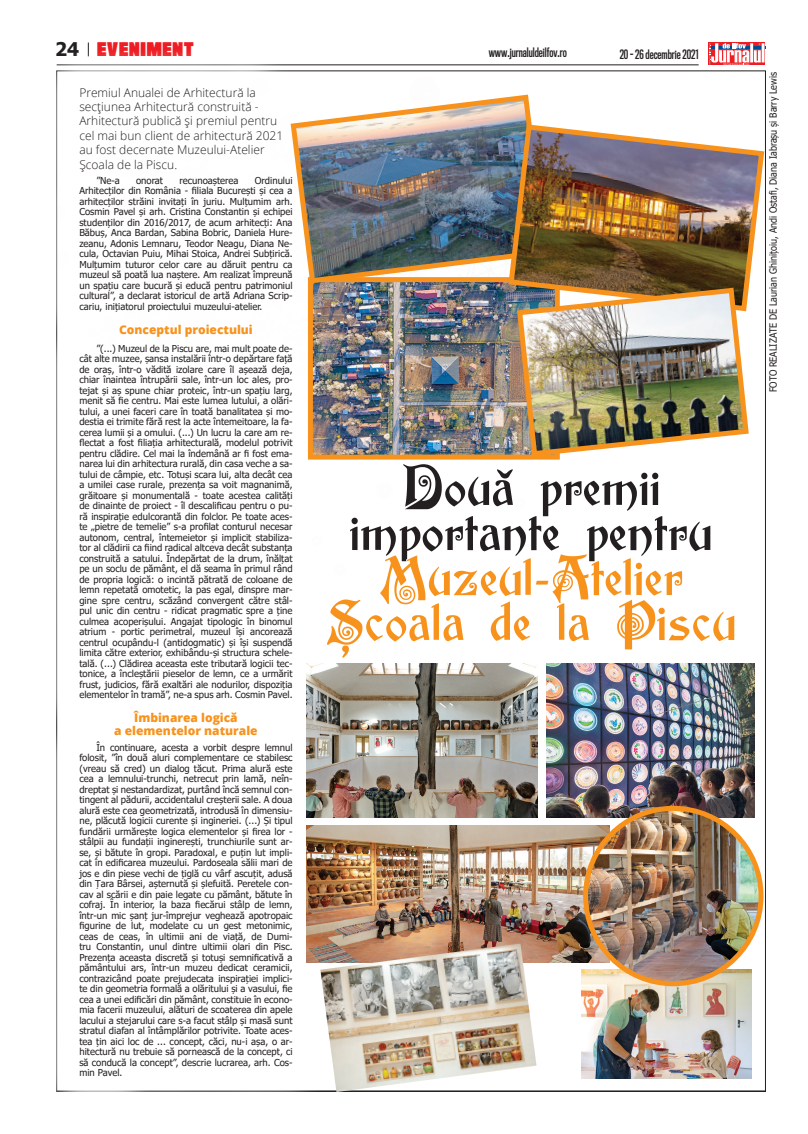
<style>
.page{position:relative;width:808px;height:1134px;background:#fff}
.page>*{position:absolute;margin:0;border:0;box-sizing:border-box;transform-origin:0 0}
.TITLU_6_2_Malaga_OK{font:50px/45px "aka Potsley";color:#f7931d;text-align:center}
.t1{font:900 17.3px "Titling Gothic FB Comp";letter-spacing:.05em;color:#ee1d23}
.INTRO{font:300 12px/14.4px "Open Sans";color:#231f20}
.INTER{font:800 12px/13.2px "Open Sans";color:#f7931d;text-align:center}
.t2{font:600 12px "Titling Gothic FB Comp";color:#231f20}
.explicatie_foto_ALB{font:10px "Tahoma";color:#231f20;scale:.9 1}
.BODY_TXT{font:9.5px/10.5px "Tahoma";color:#231f20;text-align:justify}
.s1{font-family:"Tahoma";font-weight:700;font-size:18.8px;color:#231f20}
.s2{color:#231f20}
</style>
<div class="page">
<div style="left:708px;top:43px;width:57px;height:22px;background:#ee1d23"></div>
<hr style="left:57px;top:64px;width:642px;height:1px;background:#231f20">
<div style="left:39px;top:47px;width:294px;height:1070px;background:#fff"></div>
<svg style="left:709px;top:43px;width:57px;height:350px"></svg>
<img style="left:581px;top:969px;width:171px;height:110px">
<img style="left:306px;top:826px;width:280px;height:136px">
<img style="left:314px;top:286px;width:200px;height:168px">
<div style="left:308px;top:277px;width:252px;height:183px;border:5px solid #f7931d"></div>
<img style="left:290px;top:94px;width:242px;height:192px">
<img style="left:506px;top:122px;width:260px;height:192px">
<img style="left:514px;top:285px;width:237px;height:174px">
<img style="left:307px;top:663px;width:230px;height:154px">
<img style="left:546px;top:663px;width:208px;height:154px">
<img style="left:586px;top:809px;width:175px;height:174px">
<div style="left:583px;top:806px;width:180px;height:180px;border:5px solid #f7931d;border-radius:50%"></div>
<img style="left:320px;top:943px;width:216px;height:149px">
<p class="t1" style="left:55px;top:38px;width:140px"><span class="s1">24</span> EVENIMENT</p>
<p class="t2" style="left:489px;top:46px;width:80px">www.jurnaluldeilfov.ro</p>
<p class="t2" style="left:620px;top:47px;width:80px">20 - 26 decembrie 2021</p>
<p class="INTRO" style="left:79px;top:85px;width:205px">Premiul Anualei de Arhitectură la secțiunea Arhitectură construită - Arhitectură publică și premiul pentru cel mai bun client de arhitectură 2021 au fost decernate Muzeului-Atelier Școala de la Piscu.</p>
<p class="BODY_TXT" style="left:96px;top:176px;width:25px">”Ne-a</p>
<p class="BODY_TXT" style="left:136px;top:176px;width:29px">onorat</p>
<p class="BODY_TXT" style="left:179px;top:176px;width:61px">recunoașterea</p>
<p class="BODY_TXT" style="left:79px;top:176px;width:215px;text-indent:175px">Ordinului Arhitecților din România - filiala București și cea a arhitecților străini invitați în juriu. Mulțumim arh.<br>Cosmin Pavel și arh. Cristina Constantin și echipei studenților din 2016/2017, de acum arhitecți: Ana Băbuș, Anca Bardan, Sabina Bobric, Daniela Hure&shy;zeanu, Adonis Lemnaru, Teodor Neagu, Diana Ne&shy;cula, Octavian Puiu, Mihai Stoica, Andrei Subțirică.<br>Mulțumim tuturor celor care au dăruit pentru ca muzeul să poată lua naștere. Am realizat împreună un spațiu care bucură și educă pentru patrimoniul cultural”, a declarat istoricul de artă Adriana Scrip&shy;cariu, inițiatorul proiectului muzeului-atelier.</p>
<p class="INTER" style="left:119px;top:322px;width:135px">Conceptul proiectului</p>
<p class="BODY_TXT" style="left:79px;top:344px;width:215px;text-indent:17px">”(...) Muzeul de la Piscu are, mai mult poate de&shy;cât alte muzee, șansa instalării într-o depărtare față de oraș, într-o vădită izolare care îl așează deja, chiar înaintea întrupării sale, într-un loc ales, pro&shy;tejat și aș spune chiar proteic, într-un spațiu larg, menit să fie centru. Mai este lumea lutului, a olări&shy;tului, a unei faceri care în toată banalitatea și mo&shy;destia ei trimite fără rest la acte întemeitoare, la fa&shy;cerea lumii și a omului. (...) Un lucru la care am re&shy;flectat a fost filiația arhitecturală, modelul potrivit pentru clădire. Cel mai la îndemână ar fi fost ema&shy;narea lui din arhitectura rurală, din casa veche a sa&shy;tului de câmpie, etc. Totuși scara lui, alta decât cea a umilei case rurale, prezența sa voit magnanimă, grăitoare și monumentală - toate acestea calități de dinainte de proiect - îl descalificau pentru o pu&shy;ră inspirație edulcorantă din folclor. Pe toate aces&shy;te „pietre de temelie” s-a profilat conturul necesar autonom, central, întemeietor și implicit stabiliza&shy;tor al clădirii ca fiind radical altceva decât substanța construită a satului. Îndepărtat de la drum, înălțat pe un soclu de pământ, el dă seama în primul rând de propria logică: o incintă pătrată de coloane de lemn repetată omotetic, la pas egal, dinspre mar&shy;gine spre centru, scăzând convergent către stâl&shy;pul unic din centru - ridicat pragmatic spre a ține culmea acoperișului. Angajat tipologic în binomul atrium - portic perimetral, muzeul își ancorează centrul ocupându-l (antidogmatic) și își suspendă limita către exterior, exhibându-și structura schele&shy;tală. (...) Clădirea aceasta este tributară logicii tec&shy;tonice, a încleștării pieselor de lemn, ce a urmărit frust, judicios, fără exaltări ale nodurilor, dispoziția elementelor în tramă”, ne-a spus arh. Cosmin Pavel.</p>
<p class="INTER" style="left:114px;top:710px;width:145px">Îmbinarea logică<br>a elementelor naturale</p>
<p class="BODY_TXT" style="left:79px;top:743px;width:215px;text-indent:17px">În continuare, acesta a vorbit despre lemnul folosit, ”în două aluri complementare ce stabilesc (vreau să cred) un dialog tăcut. Prima alură este cea a lemnului-trunchi, netrecut prin lamă, neîn&shy;dreptat și nestandardizat, purtând încă semnul con&shy;tingent al pădurii, accidentalul creșterii sale. A doua alură este cea geometrizată, introdusă în dimensiu&shy;ne, plăcută logicii curente și ingineriei. (...) Și tipul fundării urmărește logica elementelor și firea lor - stâlpii au fundații inginerești, trunchiurile sunt ar&shy;se, și bătute în gropi. Paradoxal, e puțin lut impli&shy;cat în edificarea muzeului. Pardoseala sălii mari de jos e din piese vechi de țiglă cu vârf ascuțit, adusă din Țara Bârsei, așternută și șlefuită. Peretele con&shy;cav al scării e din paie legate cu pământ, bătute în cofraj. În interior, la baza fiecărui stâlp de lemn, într-un mic șanț jur-împrejur veghează apotropaic figurine de lut, modelate cu un gest metonimic, ceas de ceas, în ultimii ani de viață, de Dumi&shy;tru Constantin, unul dintre ultimii olari din Pisc.<br>Prezența aceasta discretă și totuși semnificativă a pământului ars, într-un muzeu dedicat ceramicii, contrazicând poate prejudecata inspirației implici&shy;te din geometria formală a olăritului și a vasului, fie cea a unei edificări din pământ, constituie în econo&shy;mia facerii muzeului, alături de scoaterea din apele lacului a stejarului care s-a facut stâlp și masă sunt stratul diafan al întâmplărilor potrivite. Toate aces&shy;tea țin aici loc de ... concept, căci, nu-i așa, o ar&shy;hitectură nu trebuie să pornească de la concept, ci să conducă la concept”, descrie lucrarea, arh. Cos&shy;min Pavel.</p>
<p class="TITLU_6_2_Malaga_OK" style="left:325px;top:468px;width:412px"><span class="s2">Două premii importante pentru<br></span>Muzeul-Atelier<br>Școala de la Piscu</p>
<p class="explicatie_foto_ALB" style="left:766px;top:392px;width:357px;rotate:-90deg">FOTO REALIZATE DE Laurian Ghinițoiu, Andi Ostafi, Diana Iabrașu și Barry Lewis</p>
</div>
